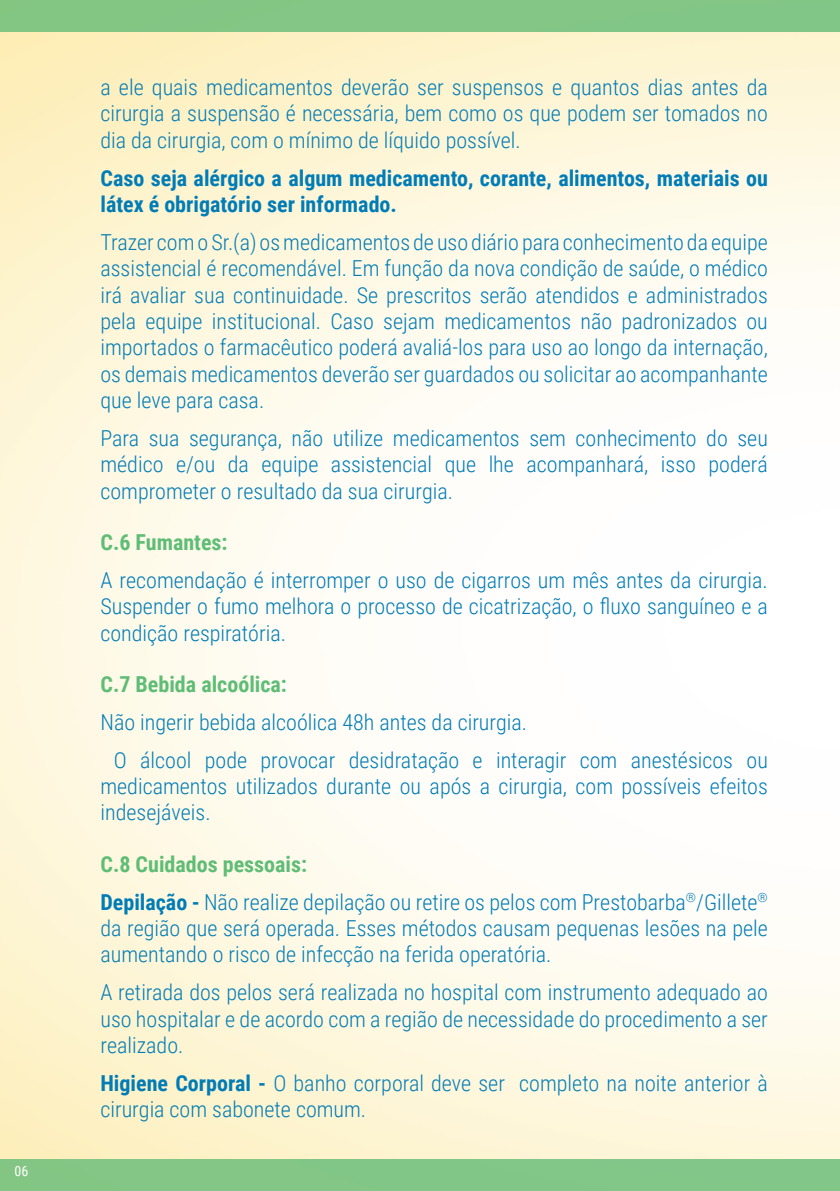
<style>
.page{position:relative;width:840px;height:1191px;background:#fff}
.page>*{position:absolute;margin:0;border:0;box-sizing:border-box;transform-origin:0 0}
.t1{font:300 22px/26.4px "Roboto Condensed";color:#007cb6;text-align:justify}
.t2{font:700 22px/26.4px "Roboto Condensed";color:#007cb6}
.t3{font:700 22px "Roboto Condensed";color:#5fbd76}
.t4{font:14px "Roboto Condensed";color:#fff}
.s1{font-weight:700;color:#5fbd76}
.s2{font-weight:700}
</style>
<div class="page">
<p class="t4" style="left:15px;top:1161px;width:15px">06</p>
<p class="t1" style="left:100px;top:73px;width:668px">a ele quais medicamentos deverão ser suspensos e quantos dias antes da cirurgia a suspensão é necessária, bem como os que podem ser tomados no dia da cirurgia, com o mínimo de líquido possível.</p>
<p class="t2" style="left:100px;top:164px;width:668px">Caso seja alérgico a algum medicamento, corante, alimentos, materiais ou látex é obrigatório ser informado.</p>
<p class="t1" style="left:100px;top:228px;width:668px">Trazer com o Sr.(a) os medicamentos de uso diário para conhecimento da equipe assistencial é recomendável. Em função da nova condição de saúde, o médico irá avaliar sua continuidade. Se prescritos serão atendidos e administrados pela equipe institucional. Caso sejam medicamentos não padronizados ou importados o farmacêutico poderá avaliá-los para uso ao longo da internação, os demais medicamentos deverão ser guardados ou solicitar ao acompanhante que leve para casa.</p>
<p class="t1" style="left:100px;top:424px;width:668px">Para sua segurança, não utilize medicamentos sem conhecimento do seu médico e/ou da equipe assistencial que lhe acompanhará, isso poderá comprometer o resultado da sua cirurgia.</p>
<p class="t3" style="left:100px;top:527px;width:129px">C.6 Fumantes:</p>
<p class="t1" style="left:100px;top:566px;width:668px">A recomendação é interromper o uso de cigarros um mês antes da cirurgia.<br>Suspender o fumo melhora o processo de cicatrização, o fluxo sanguíneo e a condição respiratória.</p>
<p class="t3" style="left:100px;top:669px;width:188px">C.7 Bebida alcoólica:</p>
<p class="t1" style="left:114px;top:702px;width:655px;line-height:37.8px;text-indent:-13px">Não ingerir bebida alcoólica 48h antes da cirurgia.<br>O álcool pode provocar desidratação e interagir com anestésicos ou</p>
<p class="t1" style="left:100px;top:772px;width:668px">medicamentos utilizados durante ou após a cirurgia, com possíveis efeitos indesejáveis.</p>
<p class="t1" style="left:100px;top:844px;width:668px;line-height:37.8px"><span class="s1">C.8 Cuidados pessoais:<br></span><span class="s2">Depilação -</span> Não realize depilação ou retire os pelos com Prestobarba<sup>®</sup>/Gillete<sup>®</sup></p>
<p class="t1" style="left:100px;top:914px;width:668px">da região que será operada. Esses métodos causam pequenas lesões na pele aumentando o risco de infecção na ferida operatória.</p>
<p class="t1" style="left:100px;top:978px;width:668px">A retirada dos pelos será realizada no hospital com instrumento adequado ao uso hospitalar e de acordo com a região de necessidade do procedimento a ser realizado.</p>
<p class="t1" style="left:100px;top:1068px;width:668px"><span class="s2">Higiene Corporal -</span> O banho corporal deve ser completo na noite anterior à cirurgia com sabonete comum.</p>
</div>
